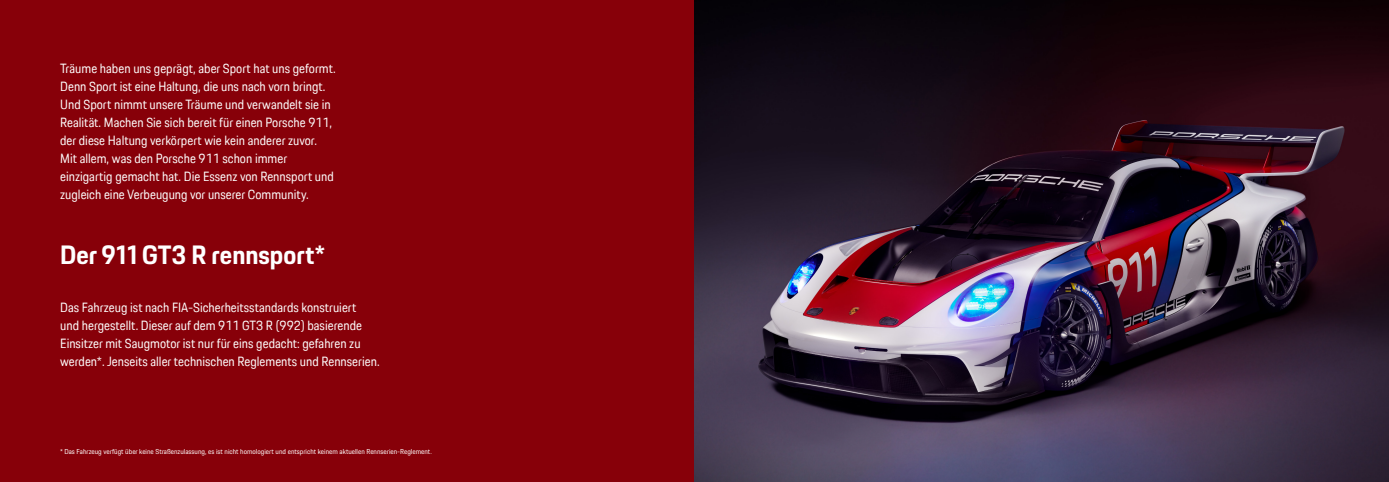
<style>
.page{position:relative;width:1389px;height:482px;background:#fff}
.page>*{position:absolute;margin:0;border:0;box-sizing:border-box;transform-origin:0 0}
.RZ_Headline{font:700 26px "Porsche Next";color:#fff}
.t1{font:13px/18px "Porsche Next TT";color:#fff}
.RZ_Kolumnentitel_neg_li{font:7px "Porsche Next";color:#fff}
</style>
<div class="page">
<div style="left:0;top:0;width:707px;height:482px;background:#870009"></div>
<img style="left:694px;top:0;width:695px;height:482px">
<p class="t1" style="left:60px;top:60px;width:277px">Träume haben uns geprägt, aber Sport hat uns geformt.<br>Denn Sport ist eine Haltung, die uns nach vorn bringt.<br>Und Sport nimmt unsere Träume und verwandelt sie in</p>
<p class="t1" style="left:60px;top:114px;width:275px">Realität. Machen Sie sich bereit für einen Porsche 911, der diese Haltung verkörpert wie kein anderer zuvor.<br>Mit allem, was den Porsche 911 schon immer einzigartig gemacht hat. Die Essenz von Rennsport und zugleich eine Verbeugung vor unserer Community.</p>
<p class="RZ_Headline" style="left:60px;top:238px;width:266px">Der 911 GT3 R rennsport*</p>
<p class="t1" style="left:60px;top:298px;width:321px">Das Fahrzeug ist nach FIA-Sicherheitsstandards konstruiert<br>und hergestellt. Dieser auf dem 911 GT3 R (992) basierende Einsitzer mit Saugmotor ist nur für eins gedacht: gefahren zu werden*. Jenseits aller technischen Reglements und Rennserien.</p>
<p class="RZ_Kolumnentitel_neg_li" style="left:60px;top:446px;width:373px">* Das Fahrzeug verfügt über keine Straßenzulassung, es ist nicht homologiert und entspricht keinem aktuellen Rennserien-Reglement.</p>
</div>
